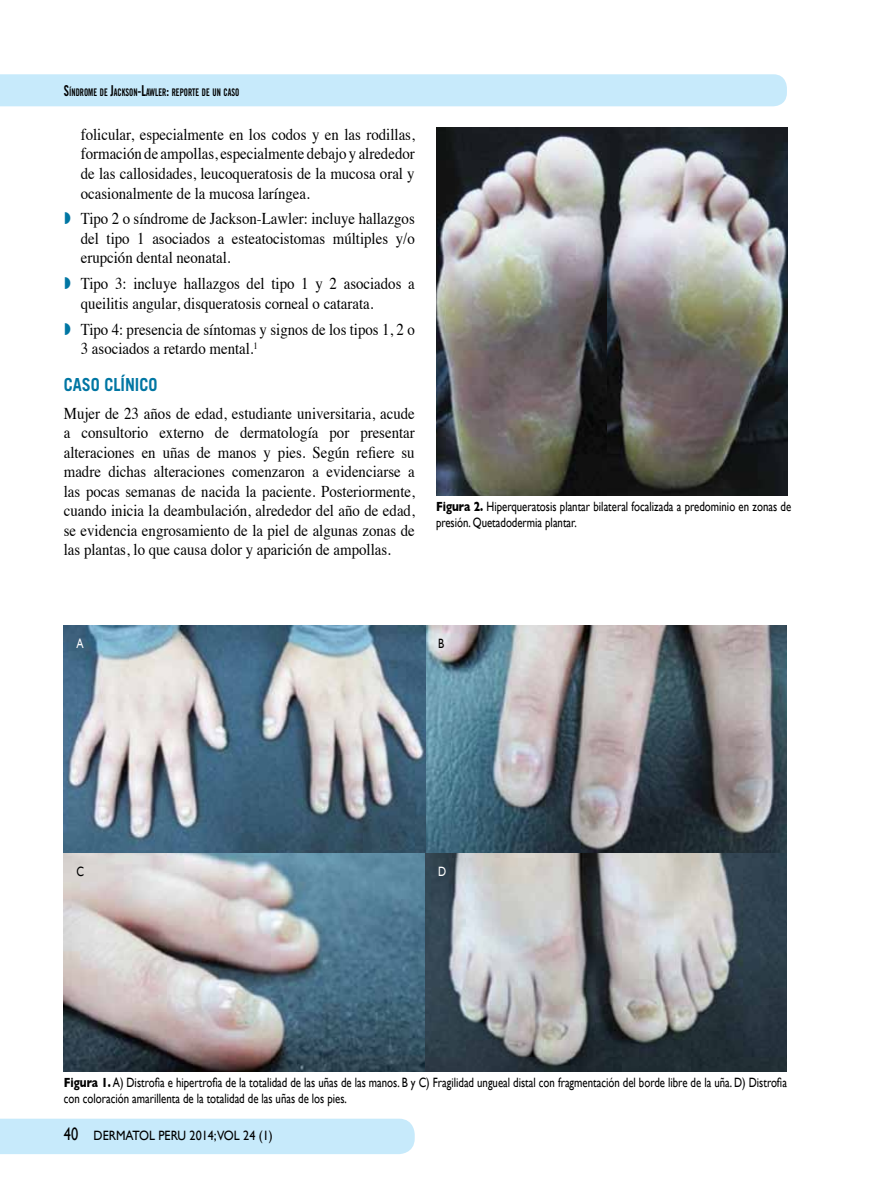
<style>
.page{position:relative;width:872px;height:1191px;background:#fff}
.page>*{position:absolute;margin:0;border:0;box-sizing:border-box;transform-origin:0 0}
.t1{font:700 18px "Trade Gothic";color:#0076a3;scale:.9 1}
.t2{font:16.5px/19.5px "Times";color:#000;text-align:justify;scale:.9 1}
.t3{font:13.5px/16.2px "Gill Sans";color:#000;scale:.8 1}
.t4{font:13.5px "Gill Sans";color:#000;scale:.9 1}
.t5{font:13.5px "Gill Sans";color:#fff;scale:.8 1}
.t6{font:10.5px "Trade Gothic Bold Cond Twenty";color:#000;scale:.8 1}
.s1{font-size:15px}
.s2{font-weight:700}
.s3{font-size:18px}
</style>
<div class="page">
<div style="left:0;top:1118px;width:415px;height:36px;background:#c7eafb"></div>
<div style="left:0;top:74px;width:787px;height:32px;background:#c7eafb"></div>
<img style="left:64px;top:626px;width:723px;height:227px">
<img style="left:64px;top:853px;width:723px;height:218px">
<img style="left:436px;top:128px;width:352px;height:367px">
<p class="t6" style="left:64px;top:86px;width:221px"><span class="s1">S</span>ÍNDROME DE <span class="s1">J</span>ACKSON<span class="s1">-L</span>AWLER<span class="s1">:</span> REPORTE DE UN CASO</p>
<p class="t2" style="left:81px;top:123px;width:372px">folicular, especialmente en los codos y en las rodillas, formación de ampollas, especialmente debajo y alrededor de las callosidades, leucoqueratosis de la mucosa oral y ocasionalmente de la mucosa laríngea.</p>
<p class="t2" style="left:81px;top:208px;width:372px">Tipo 2 o síndrome de Jackson-Lawler: incluye hallazgos del tipo 1 asociados a esteatocistomas múltiples y/o erupción dental neonatal.</p>
<p class="t2" style="left:81px;top:272px;width:372px">Tipo 3: incluye hallazgos del tipo 1 y 2 asociados a queilitis angular, disqueratosis corneal o catarata.</p>
<p class="t2" style="left:81px;top:318px;width:372px">Tipo 4: presencia de síntomas y signos de los tipos 1, 2 o<br>3 asociados a retardo mental.<sup>1</sup></p>
<p class="t1" style="left:64px;top:373px;width:106px">CASO CLÍNICO</p>
<p class="t2" style="left:64px;top:402px;width:391px">Mujer de 23 años de edad, estudiante universitaria, acude a consultorio externo de dermatología por presentar alteraciones en uñas de manos y pies. Según refiere su madre dichas alteraciones comenzaron a evidenciarse a las pocas semanas de nacida la paciente. Posteriormente, cuando inicia la deambulación, alrededor del año de edad, se evidencia engrosamiento de la piel de algunas zonas de las plantas, lo que causa dolor y aparición de ampollas.</p>
<p class="t3" style="left:436px;top:498px;width:445px"><span class="s2">Figura 2.</span> Hiperqueratosis plantar bilateral focalizada a predominio en zonas de presión. Quetadodermia plantar.</p>
<p class="t5" style="left:77px;top:635px;width:11px">A</p>
<p class="t3" style="left:438px;top:635px;width:9px">B</p>
<p class="t3" style="left:77px;top:863px;width:11px">C</p>
<p class="t5" style="left:438px;top:863px;width:12px">D</p>
<p class="t3" style="left:64px;top:1074px;width:905px"><span class="s2">Figura 1.</span> A) Distrofia e hipertrofia de la totalidad de las uñas de las manos. B y C) Fragilidad ungueal distal con fragmentación del borde libre de la uña. D) Distrofia con coloración amarillenta de la totalidad de las uñas de los pies.</p>
<p class="t4" style="left:64px;top:1127px;width:234px"><span class="s3">40</span> Dermatol PERU 2014;vol 24 (1)</p>
</div>
